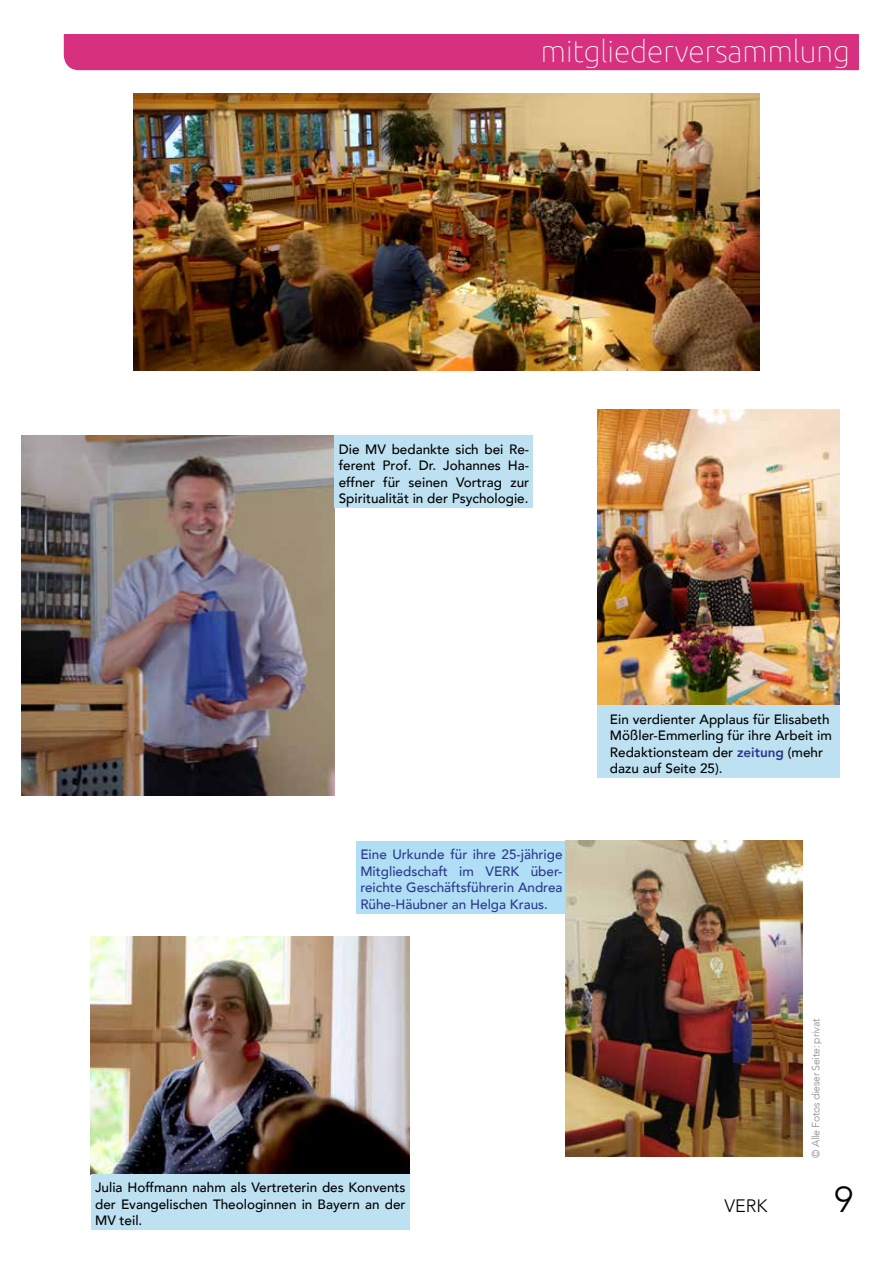
<style>
.page{position:relative;width:893px;height:1263px;background:#fff}
.page>*{position:absolute;margin:0;border:0;box-sizing:border-box;transform-origin:0 0}
.t1{font:300 36px "Avenir";color:#000}
.t2{font:100 30px "Ubuntu";color:#fff}
.t3{font:300 18px "Avenir";color:#000}
.t4{font:500 13.5px/16.5px "Avenir";color:#000;text-align:justify}
.t5{font:500 13.5px/16.5px "Avenir";color:#2c388c;text-align:justify}
.t6{font:300 10.5px "Avenir";letter-spacing:-.025em;color:#87888a}
.s1{font-weight:800;color:#2c388c}
</style>
<div class="page">
<div style="left:64px;top:34px;width:795px;height:36px;background:#d6307e"></div>
<img style="left:597px;top:410px;width:243px;height:296px">
<img style="left:134px;top:94px;width:625px;height:276px">
<img style="left:21px;top:436px;width:313px;height:360px">
<img style="left:91px;top:937px;width:319px;height:237px">
<div style="left:334px;top:435px;width:199px;height:73px;background:#bde1f1"></div>
<div style="left:597px;top:706px;width:243px;height:72px;background:#bde1f1"></div>
<div style="left:356px;top:841px;width:211px;height:72px;background:#b0dff5"></div>
<div style="left:91px;top:1174px;width:319px;height:55px;background:#bde1f1"></div>
<img style="left:565px;top:840px;width:237px;height:317px">
<h2 class="t2" style="left:541px;top:31px;width:310px">mitgliederversammlung</h2>
<p class="t4" style="left:339px;top:440px;width:192px">Die MV bedankte sich bei Re&shy;ferent Prof. Dr. Johannes Ha&shy;effner für seinen Vortrag zur Spiritualität in der Psychologie.</p>
<p class="t4" style="left:610px;top:710px;width:223px;text-align:left">Ein verdienter Applaus für Elisabeth<br>Mößler-Emmerling für ihre Arbeit im<br>Redaktionsteam der <span class="s1">zeitung</span> (mehr dazu auf Seite 25).</p>
<p class="t5" style="left:360px;top:845px;width:204px">Eine Urkunde für ihre 25-jährige Mitgliedschaft im VERK über&shy;reichte Geschäftsführerin Andrea Rühe-Häubner an Helga Kraus.</p>
<p class="t4" style="left:95px;top:1178px;width:312px">Julia Hoffmann nahm als Vertreterin des Konvents der Evangelischen Theologinnen in Bayern an der MV teil.</p>
<h3 class="t3" style="left:724px;top:1195px;width:45px">VERK</h3>
<p class="t6" style="left:809px;top:1158px;width:141px;rotate:-90deg">© Alle Fotos dieser Seite: privat</p>
<h1 class="t1" style="left:834px;top:1179px;width:20px">9</h1>
</div>
